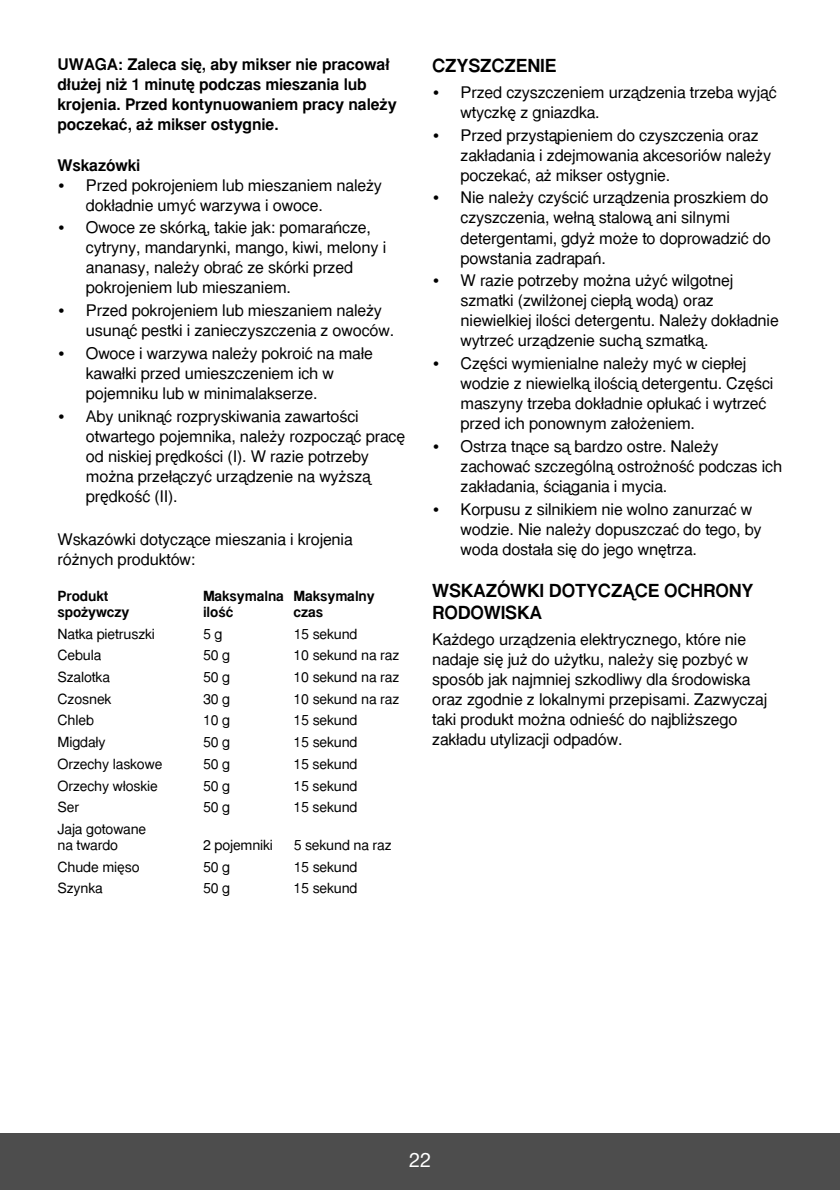
<style>
.page{position:relative;width:840px;height:1190px;background:#fff}
.page>*{position:absolute;margin:0;border:0;box-sizing:border-box;transform-origin:0 0}
.t1{font:20px "Helvetica Neue";color:#fff}
.t2{font:700 18px/22px "Euro Slavic Sans";letter-spacing:-.01em;color:#000}
.t3{font:16px/20px "Euro Slavic Sans";letter-spacing:-.01em;color:#000}
.t4{font:700 16px/20px "Euro Slavic Sans";letter-spacing:-.01em;color:#000}
.t5{font:14px/16px "Euro Slavic Sans";letter-spacing:-.01em;color:#000}
.t6{font:700 14px "Euro Slavic Sans";letter-spacing:-.01em;color:#000}
.s1{font-family:"Adobe Garamond";font-style:italic}
</style>
<div class="page">
<div style="left:0;top:1133px;width:839px;height:56px;background:#4d4d4d"></div>
<p class="t4" style="left:57px;top:56px;width:340px">UWAGA: Zaleca si´, aby mikser nie pracowa∏ d∏u˝ej ni˝ 1 minut´ podczas mieszania lub krojenia. Przed kontynuowaniem pracy nale˝y poczekaç, a˝ mikser ostygnie.</p>
<p class="t4" style="left:57px;top:156px;width:84px">Wskazówki</p>
<p class="t3" style="left:86px;top:176px;width:297px;text-indent:-28px"><span class="s1">•</span> Przed pokrojeniem lub mieszaniem nale˝y dok∏adnie umyç warzywa i owoce.</p>
<p class="t3" style="left:86px;top:219px;width:302px;text-indent:-28px"><span class="s1">•</span> Owoce ze skórkà, takie jak: pomaraƒcze, cytryny, mandarynki, mango, kiwi, melony i ananasy, nale˝y obraç ze skórki przed pokrojeniem lub mieszaniem.</p>
<p class="t3" style="left:86px;top:302px;width:309px;text-indent:-28px"><span class="s1">•</span> Przed pokrojeniem lub mieszaniem nale˝y usunàç pestki i zanieczyszczenia z owoców.</p>
<p class="t3" style="left:86px;top:345px;width:288px;text-indent:-28px"><span class="s1">•</span> Owoce i warzywa nale˝y pokroiç na ma∏e kawa∏ki przed umieszczeniem ich w pojemniku lub w minimalakserze.</p>
<p class="t3" style="left:86px;top:407px;width:320px;text-indent:-28px"><span class="s1">•</span> Aby uniknàç rozpryskiwania zawartoÊci otwartego pojemnika, nale˝y rozpoczàç prac´ od niskiej pr´dkoÊci (I). W razie potrzeby mo˝na prze∏àczyç urzàdzenie na wy˝szà pr´dkoÊç (II).</p>
<p class="t3" style="left:57px;top:530px;width:296px">Wskazówki dotyczàce mieszania i krojenia ró˝nych produktów:</p>
<p class="t6" style="left:57px;top:590px;width:52px">Produkt</p>
<p class="t6" style="left:203px;top:590px;width:173px">Maksymalna Maksymalny</p>
<p class="t6" style="left:57px;top:606px;width:73px">spo˝ywczy</p>
<p class="t6" style="left:203px;top:606px;width:32px">iloÊç</p>
<p class="t6" style="left:293px;top:606px;width:31px">czas</p>
<p class="t5" style="left:57px;top:626px;width:99px">Natka pietruszki</p>
<p class="t5" style="left:203px;top:626px;width:21px">5 g</p>
<p class="t5" style="left:293px;top:626px;width:65px">15 sekund</p>
<p class="t5" style="left:57px;top:648px;width:45px">Cebula</p>
<p class="t5" style="left:203px;top:648px;width:29px">50 g</p>
<p class="t5" style="left:293px;top:648px;width:107px">10 sekund na raz</p>
<p class="t5" style="left:57px;top:670px;width:54px">Szalotka</p>
<p class="t5" style="left:203px;top:670px;width:29px">50 g</p>
<p class="t5" style="left:293px;top:670px;width:107px">10 sekund na raz</p>
<p class="t5" style="left:57px;top:691px;width:55px">Czosnek</p>
<p class="t5" style="left:203px;top:691px;width:29px">30 g</p>
<p class="t5" style="left:293px;top:691px;width:107px">10 sekund na raz</p>
<p class="t5" style="left:57px;top:713px;width:38px">Chleb</p>
<p class="t5" style="left:203px;top:713px;width:29px">10 g</p>
<p class="t5" style="left:293px;top:713px;width:65px">15 sekund</p>
<p class="t5" style="left:57px;top:735px;width:50px">Migda∏y</p>
<p class="t5" style="left:203px;top:735px;width:29px">50 g</p>
<p class="t5" style="left:293px;top:735px;width:65px">15 sekund</p>
<p class="t5" style="left:57px;top:756px;width:106px">Orzechy laskowe</p>
<p class="t5" style="left:203px;top:756px;width:29px">50 g</p>
<p class="t5" style="left:293px;top:756px;width:65px">15 sekund</p>
<p class="t5" style="left:57px;top:778px;width:102px">Orzechy w∏oskie</p>
<p class="t5" style="left:203px;top:778px;width:29px">50 g</p>
<p class="t5" style="left:293px;top:778px;width:65px">15 sekund</p>
<p class="t5" style="left:57px;top:800px;width:23px">Ser</p>
<p class="t5" style="left:203px;top:800px;width:29px">50 g</p>
<p class="t5" style="left:293px;top:800px;width:65px">15 sekund</p>
<p class="t5" style="left:57px;top:821px;width:90px">Jaja gotowane na twardo</p>
<p class="t5" style="left:203px;top:837px;width:71px">2 pojemniki</p>
<p class="t5" style="left:293px;top:837px;width:99px">5 sekund na raz</p>
<p class="t5" style="left:57px;top:859px;width:84px">Chude mi´so</p>
<p class="t5" style="left:203px;top:859px;width:29px">50 g</p>
<p class="t5" style="left:293px;top:859px;width:65px">15 sekund</p>
<p class="t5" style="left:57px;top:881px;width:47px">Szynka</p>
<p class="t5" style="left:203px;top:881px;width:29px">50 g</p>
<p class="t5" style="left:293px;top:881px;width:65px">15 sekund</p>
<p class="t2" style="left:432px;top:56px;width:126px">CZYSZCZENIE</p>
<p class="t3" style="left:460px;top:83px;width:317px;text-indent:-28px"><span class="s1">•</span> Przed czyszczeniem urzàdzenia trzeba wyjàç wtyczk´ z gniazdka.</p>
<p class="t3" style="left:460px;top:126px;width:312px;text-indent:-28px"><span class="s1">•</span> Przed przystàpieniem do czyszczenia oraz zak∏adania i zdejmowania akcesoriów nale˝y poczekaç, a˝ mikser ostygnie.</p>
<p class="t3" style="left:460px;top:189px;width:311px;text-indent:-28px"><span class="s1">•</span> Nie nale˝y czyÊciç urzàdzenia proszkiem do czyszczenia, we∏nà stalowà ani silnymi detergentami, gdy˝ mo˝e to doprowadziç do powstania zadrapaƒ.</p>
<p class="t3" style="left:460px;top:272px;width:319px;text-indent:-28px"><span class="s1">•</span> W razie potrzeby mo˝na u˝yç wilgotnej szmatki (zwil˝onej ciep∏à wodà) oraz niewielkiej iloÊci detergentu. Nale˝y dok∏adnie wytrzeç urzàdzenie suchà szmatkà.</p>
<p class="t3" style="left:460px;top:355px;width:314px;text-indent:-28px"><span class="s1">•</span> Cz´Êci wymienialne nale˝y myç w ciep∏ej wodzie z niewielkà iloÊcià detergentu. Cz´Êci maszyny trzeba dok∏adnie op∏ukaç i wytrzeç przed ich ponownym za∏o˝eniem.</p>
<p class="t3" style="left:460px;top:438px;width:323px;text-indent:-28px"><span class="s1">•</span> Ostrza tnàce sà bardzo ostre. Nale˝y zachowaç szczególnà ostro˝noÊç podczas ich zak∏adania, Êciàgania i mycia.</p>
<p class="t3" style="left:460px;top:500px;width:302px;text-indent:-28px"><span class="s1">•</span> Korpusu z silnikiem nie wolno zanurzaç w wodzie. Nie nale˝y dopuszczaç do tego, by woda dosta∏a si´ do jego wn´trza.</p>
<p class="t2" style="left:432px;top:581px;width:322px">WSKAZÓWKI DOTYCZÑCE OCHRONY<br>RODOWISKA</p>
<p class="t3" style="left:432px;top:630px;width:336px">Ka˝dego urzàdzenia elektrycznego, które nie nadaje si´ ju˝ do u˝ytku, nale˝y si´ pozbyç w sposób jak najmniej szkodliwy dla Êrodowiska oraz zgodnie z lokalnymi przepisami. Zazwyczaj taki produkt mo˝na odnieÊç do najbli˝szego zak∏adu utylizacji odpadów.</p>
<p class="t1" style="left:409px;top:1152px;width:24px">22</p>
</div>
